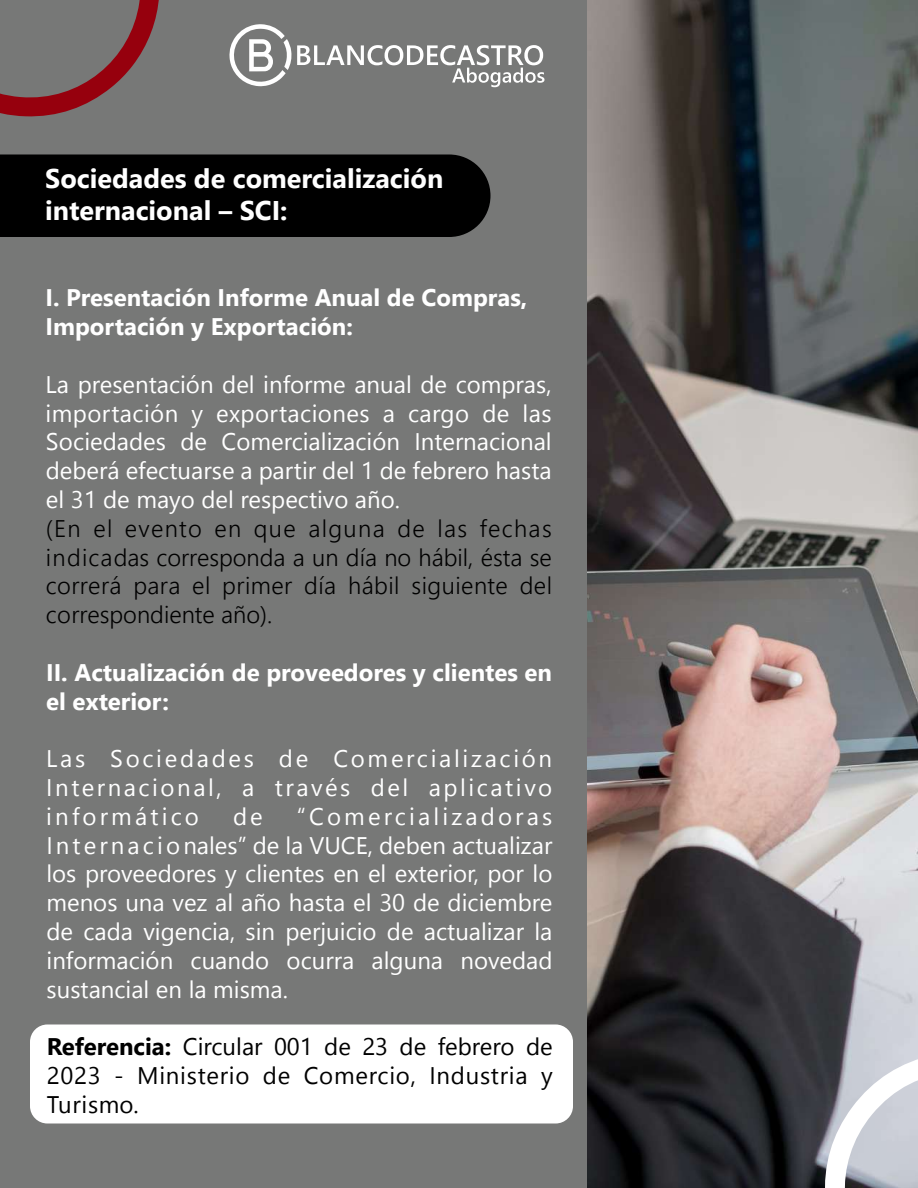
<style>
.page{position:relative;width:918px;height:1188px;background:#fff}
.page>*{position:absolute;margin:0;border:0;box-sizing:border-box;transform-origin:0 0}
.t1{font:700 27px/32.4px "Nirmala UI";color:#fff}
.t2{font:24px/28.8px "Nirmala UI";color:#fff;text-align:justify}
.t3{font:300 24px/28.8px "Nirmala UI";letter-spacing:.02em;color:#000;text-align:justify}
.t4{font:700 24px/28.8px "Nirmala UI";color:#fff}
.t5{font:24px/28.8px "Nirmala UI";letter-spacing:.03em;color:#000;text-align:justify}
.s1{font-weight:700}
</style>
<div class="page">
<img style="left:586px;top:0;width:332px;height:1188px">
<div style="left:0;top:0;width:586px;height:1188px;background:#777877"></div>
<div style="left:0;top:154px;width:490px;height:83px;background:#000"></div>
<svg style="left:823px;top:1051px;width:95px;height:137px"></svg>
<svg style="left:0;top:0;width:159px;height:117px"></svg>
<svg style="left:229px;top:24px;width:315px;height:63px"></svg>
<div style="left:30px;top:1024px;width:543px;height:100px;background:#fff;border-radius:17px"></div>
<p class="t1" style="left:45px;top:160px;width:400px">Sociedades de comercialización internacional – SCI:</p>
<p class="t4" style="left:45px;top:282px;width:483px">I. Presentación Informe Anual de Compras,<br>Importación y Exportación:</p>
<p class="t2" style="left:46px;top:368px;width:508px">La presentación del informe anual de compras, importación y exportaciones a cargo de las Sociedades de Comercialización Internacional deberá efectuarse a partir del 1 de febrero hasta el 31 de mayo del respectivo año.</p>
<p class="t3" style="left:46px;top:513px;width:508px">(En el evento en que alguna de las fechas indicadas corresponda a un día no hábil, ésta se correrá para el primer día hábil siguiente del correspondiente año).</p>
<p class="t4" style="left:46px;top:657px;width:507px">II. Actualización de proveedores y clientes en el exterior:</p>
<p class="t2" style="left:46px;top:743px;width:508px">Las Sociedades de Comercialización Internacional, a través del aplicativo informático</p>
<p class="t2" style="left:46px;top:800px;width:508px;text-indent:251px">“Comercializadoras Internacionales” de la VUCE, deben actualizar los proveedores y clientes en el exterior, por lo menos una vez al año hasta el 30 de diciembre de cada vigencia, sin perjuicio de actualizar la información cuando ocurra alguna novedad sustancial en la misma.</p>
<p class="t5" style="left:47px;top:1031px;width:507px"><span class="s1">Referencia:</span> Circular 001 de 23 de febrero de 2023 - Ministerio de Comercio, Industria y Turismo.</p>
<p class="t2" style="left:233px;top:800px;width:31px">de</p>
</div>
